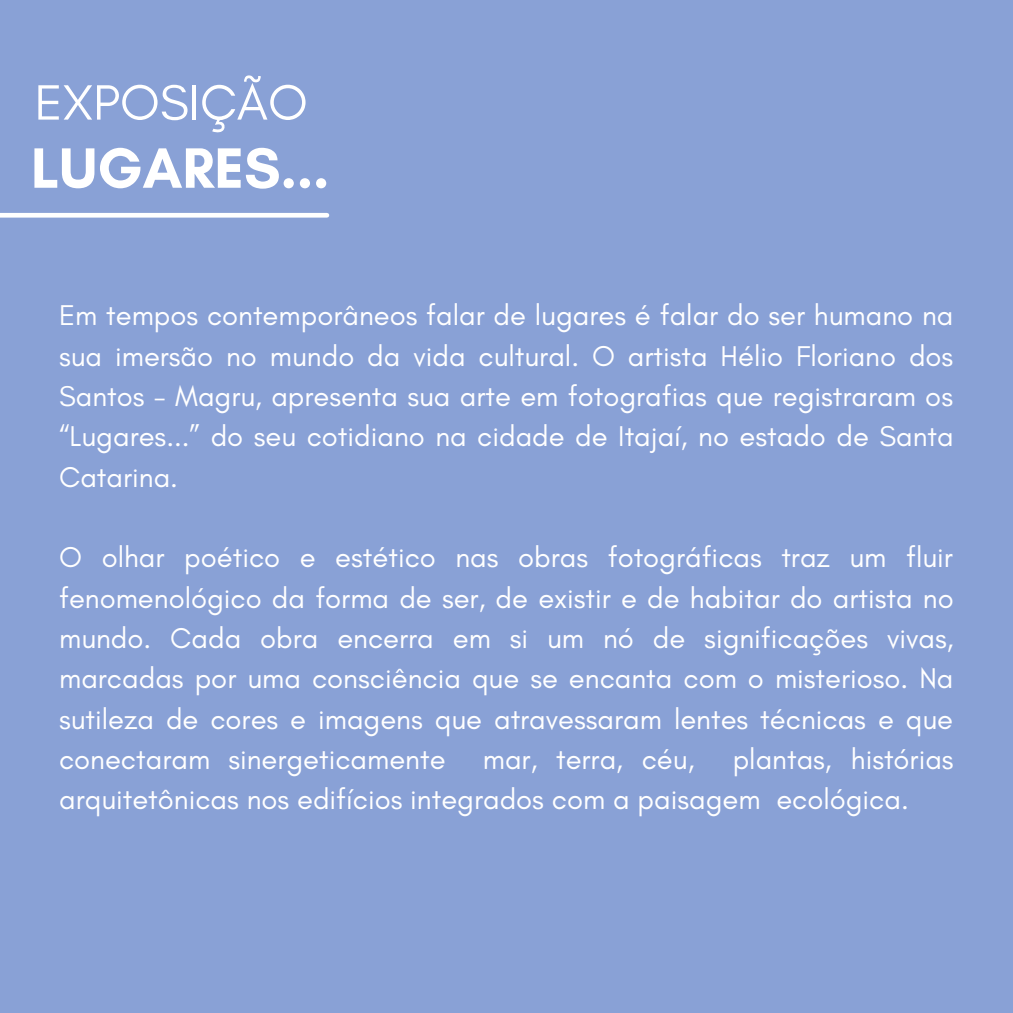
<style>
.page{position:relative;width:1013px;height:1013px;background:#fff}
.page>*{position:absolute;margin:0;border:0;box-sizing:border-box;transform-origin:0 0}
.t1{font:700 57.88px "Glacial Indifference";color:#fff}
.t2{font:50.5px "Glacial Indifference";color:#fff}
.t3{font:29.12px/40.2px "Glacial Indifference";color:#fff;text-align:justify}
</style>
<div class="page">
<div style="left:0;top:0;width:1012px;height:1012px;background:#89a1d6"></div>
<div style="left:0;top:213px;width:327px;height:5px;background:#fff"></div>
<h2 class="t2" style="left:35px;top:72px;width:275px">EXPOSIÇÃO</h2>
<h1 class="t1" style="left:31px;top:133px;width:300px">LUGARES...</h1>
<p class="t3" style="left:59px;top:295px;width:896px">Em tempos contemporâneos falar de lugares é falar do ser humano na sua imersão no mundo da vida cultural. O artista Hélio Floriano dos Santos - Magru, apresenta sua arte em fotografias que registraram os “Lugares...” do seu cotidiano na cidade de Itajaí, no estado de Santa Catarina.</p>
<p class="t3" style="left:59px;top:537px;width:896px">O olhar poético e estético nas obras fotográficas traz um fluir fenomenológico da forma de ser, de existir e de habitar do artista no mundo. Cada obra encerra em si um nó de significações vivas, marcadas por uma consciência que se encanta com o misterioso. Na sutileza de cores e imagens que atravessaram lentes técnicas e que conectaram sinergeticamente</p>
<p class="t3" style="left:59px;top:738px;width:896px;text-indent:673px">plantas, histórias arquitetônicas nos edifícios integrados com a paisagem ecológica.</p>
<p class="t3" style="left:483px;top:738px;width:213px">mar, terra, céu,</p>
</div>
